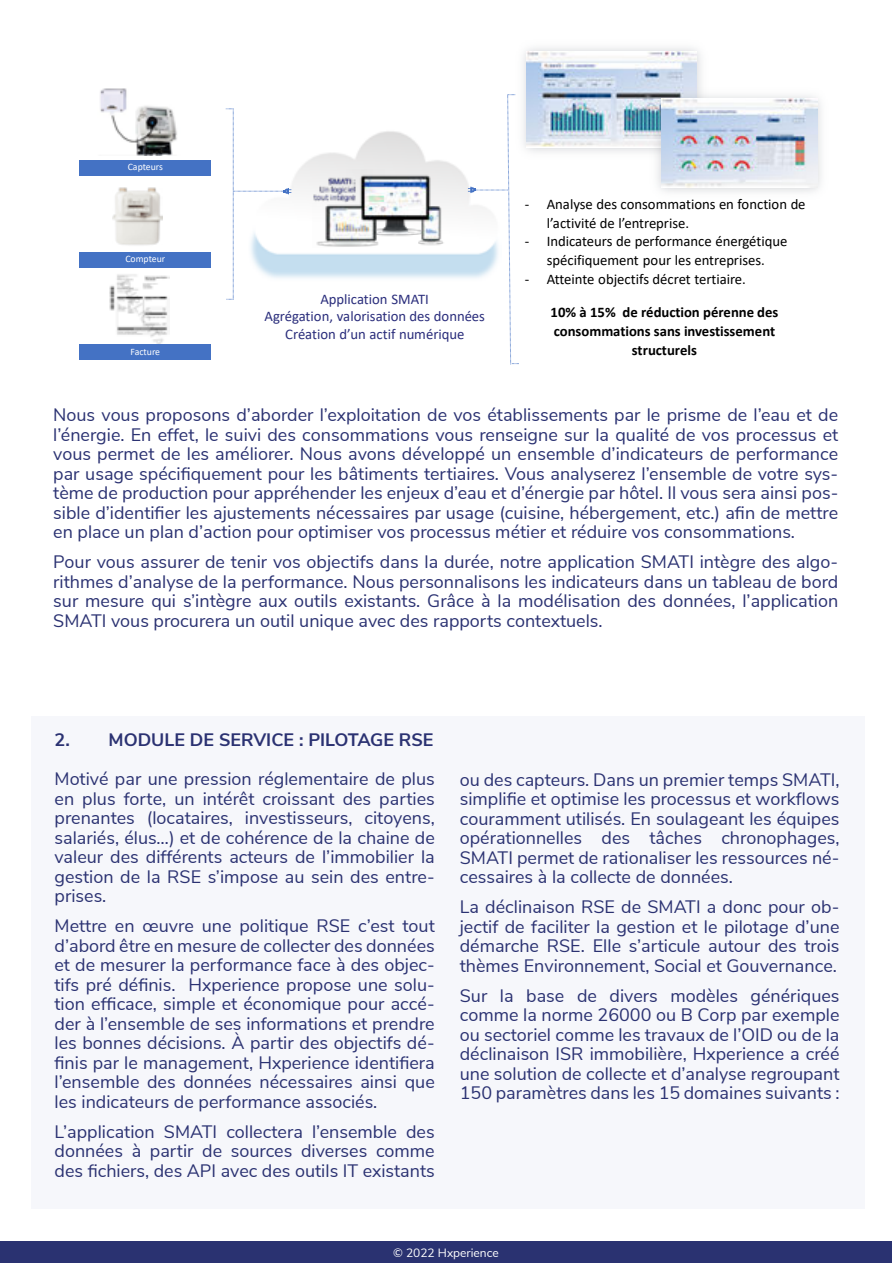
<style>
.page{position:relative;width:893px;height:1263px;background:#fff}
.page>*{position:absolute;margin:0;border:0;box-sizing:border-box;transform-origin:0 0}
.t1{font:18px/19.5px "Nunito Sans";color:#2b3272;text-align:justify}
.t2{font:700 18px "Nunito Sans";color:#2b3272}
.t3{font:14.7px/19px "Calibri";letter-spacing:-.005em;color:#000}
.t4{font:14.7px/17.7px "Calibri";letter-spacing:-.005em;color:#2b2e7c;text-align:center}
.t5{font:700 14.7px/18.9px "Calibri";letter-spacing:-.005em;color:#000;text-align:center}
.t6{font:12px "Nunito Sans";color:#fff}
.t7{font:9.75px "Calibri";letter-spacing:-.005em;color:#fff}
</style>
<div class="page">
<div style="left:0;top:1241px;width:892px;height:22px;background:#2a3271"></div>
<img style="left:312px;top:170px;width:135px;height:77px">
<svg style="left:226px;top:108px;width:65px;height:192px"></svg>
<svg style="left:468px;top:94px;width:51px;height:271px"></svg>
<img style="left:112px;top:187px;width:51px;height:58px">
<img style="left:100px;top:88px;width:77px;height:68px">
<img style="left:109px;top:274px;width:60px;height:70px">
<div style="left:80px;top:160px;width:131px;height:15px;background:#4472c4"></div>
<div style="left:80px;top:252px;width:131px;height:15px;background:#4472c4"></div>
<div style="left:80px;top:344px;width:131px;height:16px;background:#4472c4"></div>
<img style="left:511px;top:48px;width:190px;height:115px">
<img style="left:527px;top:51px;width:169px;height:96px">
<img style="left:646px;top:83px;width:175px;height:109px">
<img style="left:662px;top:99px;width:155px;height:88px">
<div style="left:31px;top:717px;width:833px;height:492px;background:#f6f7fb"></div>
<p class="t7" style="left:128px;top:164px;width:37px">Capteurs</p>
<p class="t7" style="left:125px;top:256px;width:41px">Compteur</p>
<p class="t7" style="left:130px;top:348px;width:31px">Facture</p>
<p class="t4" style="left:265px;top:291px;width:222px">Application SMATI<br>Agrégation, valorisation des données<br>Création d’un actif numérique</p>
<p class="t3" style="left:547px;top:195px;width:260px;text-indent:-22px">- Analyse des consommations en fonction de l’activité de l’entreprise.</p>
<p class="t3" style="left:525px;top:233px;width:264px;text-align:center">- Indicateurs de performance énergétique spécifiquement pour les entreprises.</p>
<p class="t3" style="left:525px;top:271px;width:223px">- Atteinte objectifs décret tertiaire.</p>
<p class="t5" style="left:550px;top:304px;width:229px">10% à 15% de réduction pérenne des consommations sans investissement structurels</p>
<p class="t1" style="left:53px;top:405px;width:786px">Nous vous proposons d’aborder l’exploitation de vos établissements par le prisme de l’eau et de l’énergie. En effet, le suivi des consommations vous renseigne sur la qualité de vos processus et vous permet de les améliorer. Nous avons développé un ensemble d’indicateurs de performance par usage spécifiquement pour les bâtiments tertiaires. Vous analyserez l’ensemble de votre sys&shy;tème de production pour appréhender les enjeux d’eau et d’énergie par hôtel. Il vous sera ainsi pos&shy;sible d’identifier les ajustements nécessaires par usage (cuisine, hébergement, etc.) afin de mettre en place un plan d’action pour optimiser vos processus métier et réduire vos consommations.</p>
<p class="t1" style="left:53px;top:552px;width:786px">Pour vous assurer de tenir vos objectifs dans la durée, notre application SMATI intègre des algo&shy;rithmes d’analyse de la performance. Nous personnalisons les indicateurs dans un tableau de bord sur mesure qui s’intègre aux outils existants. Grâce à la modélisation des données, l’application SMATI vous procurera un outil unique avec des rapports contextuels.</p>
<p class="t2" style="left:55px;top:730px;width:380px">2. MODULE DE SERVICE : PILOTAGE RSE</p>
<p class="t1" style="left:55px;top:769px;width:382px">Motivé par une pression réglementaire de plus en plus forte, un intérêt croissant des parties prenantes (locataires, investisseurs, citoyens, salariés, élus…) et de cohérence de la chaine de valeur des différents acteurs de l’immobilier la gestion de la RSE s’impose au sein des entre&shy;prises.</p>
<p class="t1" style="left:55px;top:916px;width:382px">Mettre en œuvre une politique RSE c’est tout d’abord être en mesure de collecter des données et de mesurer la performance face à des objec&shy;tifs pré définis. Hxperience propose une solu&shy;tion efficace, simple et économique pour accé&shy;der à l’ensemble de ses informations et prendre les bonnes décisions. À partir des objectifs dé&shy;finis par le management, Hxperience identifiera l’ensemble des données nécessaires ainsi que les indicateurs de performance associés.</p>
<p class="t1" style="left:55px;top:1121px;width:382px">L’application SMATI collectera l’ensemble des données à partir de sources diverses comme des fichiers, des API avec des outils IT existants</p>
<p class="t1" style="left:460px;top:769px;width:381px">ou des capteurs. Dans un premier temps SMATI, simplifie et optimise les processus et workflows couramment utilisés. En soulageant les équipes opérationnelles des tâches chronophages, SMATI permet de rationaliser les ressources né&shy;cessaires à la collecte de données.</p>
<p class="t1" style="left:460px;top:897px;width:381px">La déclinaison RSE de SMATI a donc pour ob&shy;jectif de faciliter la gestion et le pilotage d’une démarche RSE. Elle s’articule autour des trois thèmes Environnement, Social et Gouvernance.</p>
<p class="t1" style="left:460px;top:985px;width:381px">Sur la base de divers modèles génériques comme la norme 26000 ou B Corp par exemple ou sectoriel comme les travaux de l’OID ou de la déclinaison ISR immobilière, Hxperience a créé une solution de collecte et d’analyse regroupant 150 paramètres dans les 15 domaines suivants :</p>
<p class="t6" style="left:393px;top:1246px;width:107px">© 2022 Hxperience</p>
</div>
